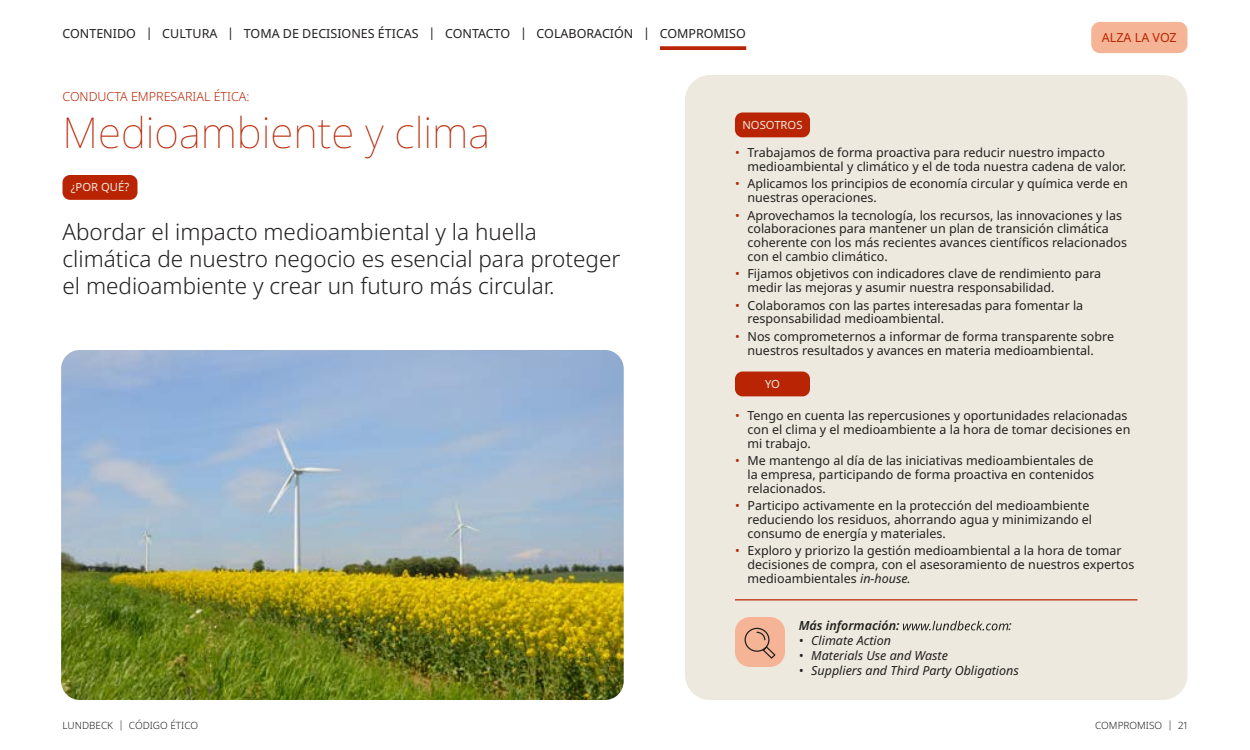
<style>
.page{position:relative;width:1250px;height:750px;background:#fff}
.page>*{position:absolute;margin:0;border:0;box-sizing:border-box;transform-origin:0 0}
.t1{font:100 42.5px "Noto Sans";color:#b92504}
.t2{font:300 22.5px/27px "Noto Sans";color:#22201f}
.t3{font:12.5px/13.8px "Noto Sans";color:#22201f}
.t4{font:italic 12.5px "Noto Sans";color:#22201f}
.t5{font:300 12.5px "Noto Sans";color:#b92504}
.t6{font:italic 600 12.5px "Noto Sans";color:#22201f}
.t7{font:12.5px "Noto Sans";color:#b92504}
.t8{font:11.25px "Noto Sans";color:#ede9de}
.t9{font:300 10px "Noto Sans";color:#22201f}
.s1{color:#b92504}
.s2{font-style:italic}
</style>
<div class="page">
<div style="left:1091px;top:22px;width:97px;height:31px;background:#f5b496;border-radius:9px"></div>
<svg style="left:660px;top:46px;width:86px;height:4px"></svg>
<div style="left:685px;top:75px;width:503px;height:625px;background:#ede9de;border-radius:25px"></div>
<div style="left:62px;top:175px;width:76px;height:25px;background:#b92504;border-radius:8px"></div>
<div style="left:735px;top:112px;width:75px;height:25px;background:#b92504;border-radius:8px"></div>
<hr style="left:735px;top:599px;width:403px;height:1px;background:#b92504">
<div style="left:735px;top:617px;width:50px;height:50px;background:#f5b496;border-radius:15px"></div>
<svg style="left:903px;top:621px;width:105px;height:10px"></svg>
<svg style="left:744px;top:627px;width:32px;height:32px"></svg>
<div style="left:735px;top:372px;width:75px;height:24px;background:#b92504;border-radius:8px"></div>
<img style="left:61px;top:350px;width:563px;height:350px">
<p class="t3" style="left:146px;top:27px;width:602px">| CULTURA | TOMA DE DECISIONES ÉTICAS | CONTACTO | COLABORACIÓN | COMPROMISO</p>
<p class="t3" style="left:63px;top:27px;width:75px">CONTENIDO</p>
<p class="t7" style="left:1102px;top:30px;width:76px">ALZA LA VOZ</p>
<p class="t5" style="left:62px;top:89px;width:189px">CONDUCTA EMPRESARIAL ÉTICA:</p>
<h1 class="t1" style="left:62px;top:102px;width:429px">Medioambiente y clima</h1>
<p class="t8" style="left:71px;top:181px;width:60px">¿POR QUÉ?</p>
<h2 class="t2" style="left:62px;top:219px;width:559px">Abordar el impacto medioambiental y la huella climática de nuestro negocio es esencial para proteger el medioambiente y crear un futuro más circular.</h2>
<p class="t9" style="left:62px;top:720px;width:137px">LUNDBECK | CÓDIGO ÉTICO</p>
<p class="t8" style="left:742px;top:118px;width:62px">NOSOTROS</p>
<p class="t3" style="left:748px;top:146px;width:380px;text-indent:-12px"><span class="s1">•</span> Trabajamos de forma proactiva para reducir nuestro impacto medioambiental y climático y el de toda nuestra cadena de valor.</p>
<p class="t3" style="left:748px;top:177px;width:382px;text-indent:-12px"><span class="s1">•</span> Aplicamos los principios de economía circular y química verde en nuestras operaciones.</p>
<p class="t3" style="left:748px;top:208px;width:381px;text-indent:-12px"><span class="s1">•</span> Aprovechamos la tecnología, los recursos, las innovaciones y las colaboraciones para mantener un plan de transición climática coherente con los más recientes avances científicos relacionados con el cambio climático.</p>
<p class="t3" style="left:748px;top:267px;width:355px;text-indent:-12px"><span class="s1">•</span> Fijamos objetivos con indicadores clave de rendimiento para medir las mejoras y asumir nuestra responsabilidad.</p>
<p class="t3" style="left:748px;top:298px;width:337px;text-indent:-12px"><span class="s1">•</span> Colaboramos con las partes interesadas para fomentar la responsabilidad medioambiental.</p>
<p class="t3" style="left:748px;top:330px;width:368px;text-indent:-12px"><span class="s1">•</span> Nos comprometernos a informar de forma transparente sobre nuestros resultados y avances en materia medioambiental.</p>
<p class="t8" style="left:765px;top:377px;width:16px">YO</p>
<p class="t3" style="left:748px;top:409px;width:384px;text-indent:-12px"><span class="s1">•</span> Tengo en cuenta las repercusiones y oportunidades relacionadas con el clima y el medioambiente a la hora de tomar decisiones en mi trabajo.</p>
<p class="t3" style="left:748px;top:454px;width:348px;text-align:justify;text-indent:-12px"><span class="s1">•</span> Me mantengo al día de las iniciativas medioambientales de la empresa, participando de forma proactiva en contenidos relacionados.</p>
<p class="t3" style="left:748px;top:499px;width:346px;text-indent:-12px"><span class="s1">•</span> Participo activamente en la protección del medioambiente reduciendo los residuos, ahorrando agua y minimizando el consumo de energía y materiales.</p>
<p class="t3" style="left:748px;top:544px;width:388px;text-indent:-12px"><span class="s1">•</span> Exploro y priorizo la gestión medioambiental a la hora de tomar decisiones de compra, con el asesoramiento de nuestros expertos medioambientales <span class="s2">in-house.</span></p>
<p class="t6" style="left:799px;top:619px;width:102px">Más información:</p>
<p class="t4" style="left:1008px;top:619px;width:5px">:</p>
<p class="t4" style="left:799px;top:634px;width:94px">• Climate Action</p>
<p class="t4" style="left:799px;top:649px;width:151px">• Materials Use and Waste</p>
<p class="t4" style="left:799px;top:664px;width:222px">• Suppliers and Third Party Obligations</p>
<p class="t9" style="left:1095px;top:720px;width:94px">COMPROMISO | 21</p>
</div>
